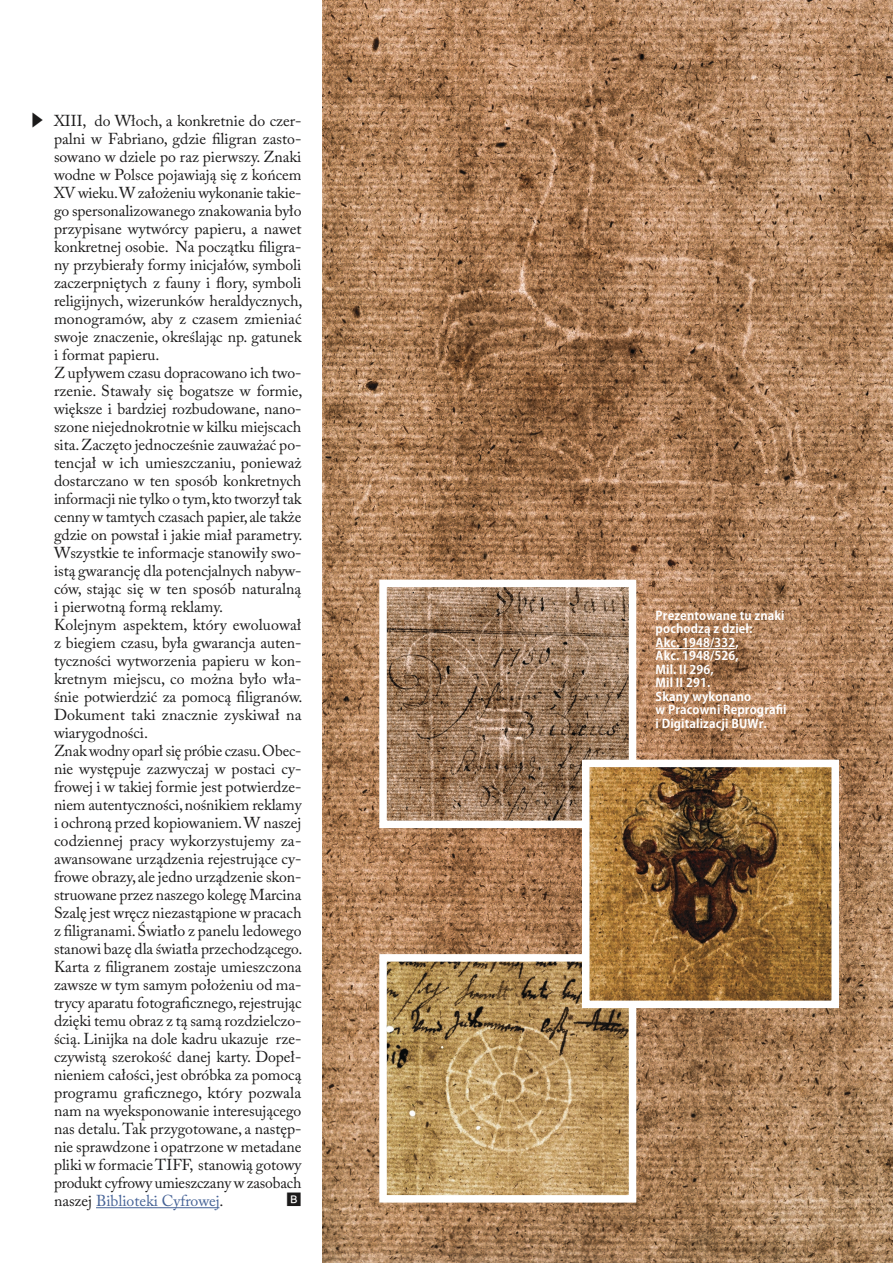
<style>
.page{position:relative;width:893px;height:1263px;background:#fff}
.page>*{position:absolute;margin:0;border:0;box-sizing:border-box;transform-origin:0 0}
.t1{font:15.75px/18px "Adobe Caslon Pro";letter-spacing:-.005em;color:#1b1a1a;text-align:justify}
.t2{font:15.75px "Koz Go Pr 6 N";color:#1b1a1a}
.t3{font:15px "Koz Go Pr 6 N";color:#1b1a1a}
.t4{font:700 12px/13.5px "Koz Go Pr 6 N";letter-spacing:.01em;color:#fff}
.s1{color:#456296}
</style>
<div class="page">
<img style="left:323px;top:0;width:570px;height:1263px">
<img style="left:388px;top:589px;width:239px;height:230px">
<div style="left:379px;top:580px;width:257px;height:248px;border:8px solid #fff"></div>
<img style="left:388px;top:963px;width:239px;height:230px">
<div style="left:379px;top:954px;width:257px;height:248px;border:8px solid #fff"></div>
<img style="left:591px;top:769px;width:239px;height:230px">
<div style="left:582px;top:760px;width:257px;height:248px;border:8px solid #fff"></div>
<hr style="left:96px;top:1207px;width:123px;height:1px;background:#456296">
<hr style="left:656px;top:648px;width:80px;height:1px;background:#fff">
<p class="t2" style="left:29px;top:111px;width:17px">▶</p>
<p class="t1" style="left:54px;top:112px;width:250px">XIII, do Włoch, a konkretnie do czer&shy;palni w Fabriano, gdzie filigran zasto&shy;sowano w dziele po raz pierwszy. Znaki wodne w Polsce pojawiają się z końcem XV wieku. W założeniu wykonanie takie&shy;go spersonalizowanego znakowania było przypisane wytwórcy papieru, a nawet konkretnej osobie. Na początku filigra&shy;ny przybierały formy inicjałów, symboli zaczerpniętych z fauny i flory, symboli religijnych, wizerunków heraldycznych, monogramów, aby z czasem zmieniać swoje znaczenie, określając np. gatunek i format papieru.</p>
<p class="t1" style="left:54px;top:364px;width:250px">Z upływem czasu dopracowano ich two&shy;rzenie. Stawały się bogatsze w formie, większe i bardziej rozbudowane, nano&shy;szone niejednokrotnie w kilku miejscach sita. Zaczęto jednocześnie zauważać po&shy;tencjał w ich umieszczaniu, ponieważ dostarczano w ten sposób konkretnych informacji nie tylko o tym, kto tworzył tak cenny w tamtych czasach papier, ale także gdzie on powstał i jakie miał parametry.</p>
<p class="t1" style="left:54px;top:544px;width:249px">Wszystkie te informacje stanowiły swo&shy;istą gwarancję dla potencjalnych nabyw&shy;ców, stając się w ten sposób naturalną i pierwotną formą reklamy.</p>
<p class="t1" style="left:54px;top:616px;width:250px">Kolejnym aspektem, który ewoluował z biegiem czasu, była gwarancja auten&shy;tyczności wytworzenia papieru w kon&shy;kretnym miejscu, co można było wła&shy;śnie potwierdzić za pomocą filigranów.<br>Dokument taki znacznie zyskiwał na wiarygodności.</p>
<p class="t1" style="left:54px;top:742px;width:250px">Znak wodny oparł się próbie czasu. Obec&shy;nie występuje zazwyczaj w postaci cy&shy;frowej i w takiej formie jest potwierdze&shy;niem autentyczności, nośnikiem reklamy i ochroną przed kopiowaniem. W naszej codziennej pracy wykorzystujemy za&shy;awansowane urządzenia rejestrujące cy&shy;frowe obrazy, ale jedno urządzenie skon&shy;struowane przez naszego kolegę Marcina Szalę jest wręcz niezastąpione w pracach z filigranami. Światło z panelu ledowego stanowi bazę dla światła przechodzącego.<br>Karta z filigranem zostaje umieszczona zawsze w tym samym położeniu od ma&shy;trycy aparatu fotograficznego, rejestrując dzięki temu obraz z tą samą rozdzielczo&shy;ścią. Linijka na dole kadru ukazuje rze&shy;czywistą szerokość danej karty. Dopeł&shy;nieniem całości, jest obróbka za pomocą programu graficznego, który pozwala nam na wyeksponowanie interesującego nas detalu. Tak przygotowane, a następ&shy;nie sprawdzone i opatrzone w metadane pliki w formacie TIFF, stanowią gotowy produkt cyfrowy umieszczany w zasobach naszej <span class="s1">Biblioteki Cyfrowej</span>.</p>
<p class="t3" style="left:286px;top:1191px;width:16px">B</p>
<p class="t4" style="left:656px;top:609px;width:130px">Prezentowane tu znaki pochodzą z dzieł:</p>
<p class="t4" style="left:656px;top:636px;width:85px">Akc. 1948/332,</p>
<p class="t4" style="left:656px;top:649px;width:85px">Akc. 1948/526,</p>
<p class="t4" style="left:656px;top:663px;width:59px">Mil. II 296,</p>
<p class="t4" style="left:656px;top:676px;width:56px">Mil II 291.</p>
<p class="t4" style="left:656px;top:690px;width:97px">Skany wykonano</p>
<p class="t4" style="left:656px;top:703px;width:133px">w Pracowni Reprografii</p>
<p class="t4" style="left:656px;top:717px;width:112px">i Digitalizacji BUWr.</p>
</div>
